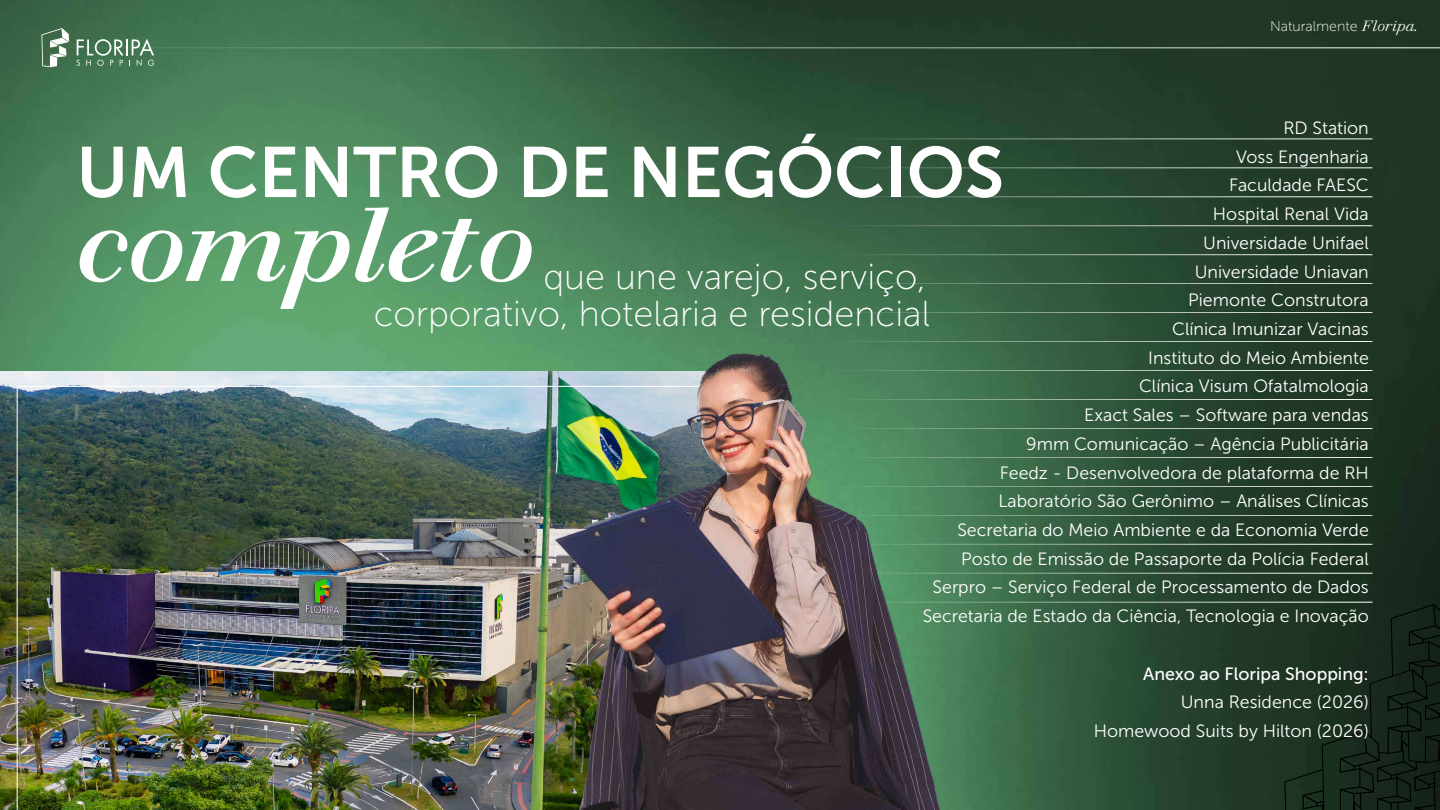
<style>
.page{position:relative;width:1440px;height:810px;background:#fff}
.page>*{position:absolute;margin:0;border:0;box-sizing:border-box;transform-origin:0 0}
.t1{font:italic 500 101.18px "Walbaum 18 pt";color:#fff}
.t2{font:70.95px "Museo Sans 700";color:#fff}
.t3{font:36px/37.5px "Museo Sans 100";color:#fff;text-align:right}
.t4{font:17.77px/28.7px "Museo Sans 300";color:#fff;text-align:right}
.t5{font:17.77px "Museo Sans 500";color:#fff}
.t6{font:14.25px "Museo Sans 100";color:#fff}
.s1{font-family:"Walbaum 18 pt";font-weight:300;font-style:italic;font-size:14.7px}
</style>
<div class="page">
<img style="left:0;top:0;width:1440px;height:810px">
<hr style="left:0;top:48px;width:1440px;height:1px;background:#fff">
<svg style="left:1284px;top:604px;width:156px;height:206px;background:#17291c"></svg>
<svg style="left:76px;top:39px;width:78px;height:27px;background:#6a9274"></svg>
<svg style="left:41px;top:28px;width:28px;height:39px"></svg>
<hr style="left:834px;top:139px;width:538px;height:1px;background:#fff">
<hr style="left:834px;top:312px;width:538px;height:1px;background:#fff">
<hr style="left:834px;top:486px;width:538px;height:1px;background:#fff">
<hr style="left:834px;top:168px;width:538px;height:1px;background:#fff">
<hr style="left:834px;top:341px;width:538px;height:1px;background:#fff">
<hr style="left:834px;top:515px;width:538px;height:1px;background:#fff">
<hr style="left:834px;top:197px;width:538px;height:1px;background:#fff">
<hr style="left:834px;top:370px;width:538px;height:1px;background:#fff">
<hr style="left:834px;top:544px;width:538px;height:1px;background:#fff">
<hr style="left:834px;top:226px;width:538px;height:1px;background:#fff">
<hr style="left:834px;top:399px;width:538px;height:1px;background:#fff">
<hr style="left:834px;top:573px;width:538px;height:1px;background:#fff">
<hr style="left:834px;top:255px;width:538px;height:1px;background:#fff">
<hr style="left:834px;top:428px;width:538px;height:1px;background:#fff">
<hr style="left:834px;top:602px;width:538px;height:1px;background:#fff">
<hr style="left:834px;top:284px;width:538px;height:1px;background:#fff">
<hr style="left:834px;top:457px;width:538px;height:1px;background:#fff">
<img style="left:0;top:372px;width:115px;height:438px">
<img style="left:17px;top:386px;width:98px;height:424px">
<img style="left:115px;top:279px;width:1017px;height:531px">
<p class="t6" style="left:1270px;top:18px;width:149px">Naturalmente <span class="s1">Floripa.</span></p>
<p class="t4" style="left:923px;top:114px;width:448px">RD Station<br>Voss Engenharia<br>Faculdade FAESC<br>Hospital Renal Vida<br>Universidade Unifael<br>Universidade Uniavan<br>Piemonte Construtora<br>Clínica Imunizar Vacinas<br>Instituto do Meio Ambiente<br>Clínica Visum Ofatalmologia<br>Exact Sales – Software para vendas<br>9mm Comunicação – Agência Publicitária<br>Feedz - Desenvolvedora de plataforma de RH<br>Laboratório São Gerônimo – Análises Clínicas<br>Secretaria do Meio Ambiente e da Economia Verde<br>Posto de Emissão de Passaporte da Polícia Federal<br>Serpro – Serviço Federal de Processamento de Dados<br>Secretaria de Estado da Ciência, Tecnologia e Inovação</p>
<h2 class="t2" style="left:76px;top:133px;width:929px">UM CENTRO DE NEGÓCIOS</h2>
<h1 class="t1" style="left:76px;top:162px;width:460px">completo</h1>
<h3 class="t3" style="left:374px;top:258px;width:558px">que une varejo, serviço, corporativo, hotelaria e residencial</h3>
<p class="t5" style="left:1143px;top:664px;width:227px">Anexo ao Floripa Shopping:</p>
<p class="t4" style="left:1094px;top:688px;width:276px">Unna Residence (2026)<br>Homewood Suits by Hilton (2026)</p>
</div>
